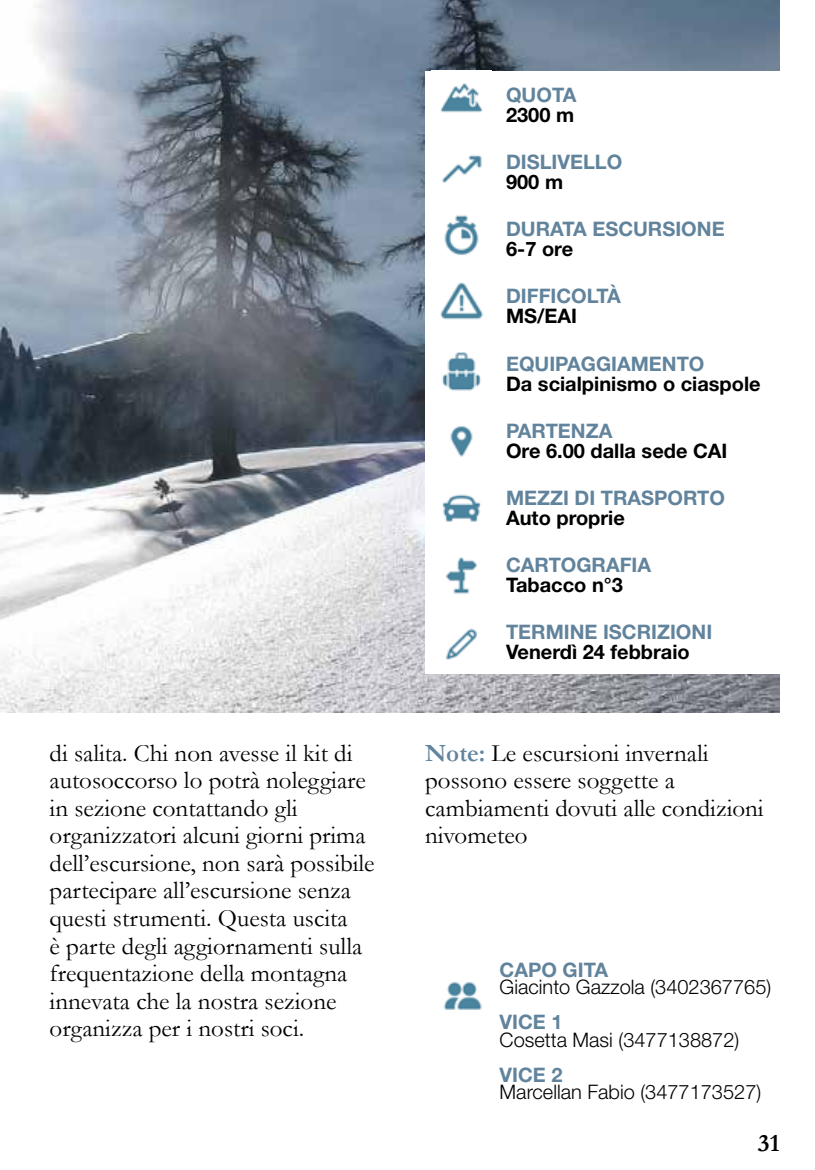
<style>
.page{position:relative;width:815px;height:1170px;background:#fff}
.page>*{position:absolute;margin:0;border:0;box-sizing:border-box;transform-origin:0 0}
.t1{font:25px/27.5px "Garamond";color:#000}
.t2{font:700 25px "Garamond";color:#000}
.t3{font:700 20px "Helvetica Neue LT Std";color:#61839c}
.t4{font:700 20px "Helvetica Neue LT Std";color:#000}
.t5{font:300 20px "Helvetica Neue LT Std";color:#000}
.s1{font-weight:700;color:#61839c}
</style>
<div class="page">
<img style="left:0;top:0;width:780px;height:712px">
<div style="left:425px;top:71px;width:362px;height:602px;background:#fff"></div>
<img style="left:443px;top:982px;width:39px;height:28px">
<img style="left:440px;top:83px;width:43px;height:30px">
<img style="left:441px;top:155px;width:41px;height:28px">
<img style="left:444px;top:215px;width:35px;height:40px">
<img style="left:442px;top:494px;width:39px;height:28px">
<img style="left:442px;top:352px;width:39px;height:39px">
<img style="left:440px;top:282px;width:43px;height:38px">
<img style="left:450px;top:426px;width:23px;height:31px">
<img style="left:446px;top:557px;width:31px;height:37px">
<img style="left:446px;top:628px;width:31px;height:32px">
<p class="t3" style="left:506px;top:82px;width:72px">QUOTA</p>
<p class="t4" style="left:506px;top:102px;width:70px">2300 m</p>
<p class="t3" style="left:506px;top:149px;width:118px">DISLIVELLO</p>
<p class="t4" style="left:506px;top:169px;width:59px">900 m</p>
<p class="t3" style="left:506px;top:216px;width:220px">DURATA ESCURSIONE</p>
<p class="t4" style="left:506px;top:236px;width:69px">6-7 ore</p>
<p class="t3" style="left:506px;top:284px;width:116px">DIFFICOLTÀ</p>
<p class="t4" style="left:506px;top:304px;width:73px">MS/EAI</p>
<p class="t3" style="left:506px;top:351px;width:200px">EQUIPAGGIAMENTO</p>
<p class="t4" style="left:506px;top:371px;width:256px">Da scialpinismo o ciaspole</p>
<p class="t3" style="left:506px;top:418px;width:108px">PARTENZA</p>
<p class="t4" style="left:506px;top:438px;width:223px">Ore 6.00 dalla sede CAI</p>
<p class="t3" style="left:506px;top:485px;width:220px">MEZZI DI TRASPORTO</p>
<p class="t4" style="left:506px;top:505px;width:120px">Auto proprie</p>
<p class="t3" style="left:506px;top:552px;width:147px">CARTOGRAFIA</p>
<p class="t4" style="left:506px;top:572px;width:118px">Tabacco n°3</p>
<p class="t3" style="left:506px;top:620px;width:208px">TERMINE ISCRIZIONI</p>
<p class="t4" style="left:506px;top:640px;width:185px">Venerdì 24 febbraio</p>
<p class="t1" style="left:50px;top:738px;width:327px">di salita. Chi non avesse il kit di autosoccorso lo potrà noleggiare in sezione contattando gli organizzatori alcuni giorni prima dell’escursione, non sarà possibile partecipare all’escursione senza questi strumenti. Questa uscita<br>è parte degli aggiornamenti sulla frequentazione della montagna innevata che la nostra sezione organizza per i nostri soci.</p>
<p class="t1" style="left:425px;top:738px;width:340px"><span class="s1">Note:</span> Le escursioni invernali possono essere soggette a cambiamenti dovuti alle condizioni nivometeo</p>
<p class="t3" style="left:500px;top:957px;width:110px">CAPO GITA</p>
<p class="t5" style="left:500px;top:974px;width:273px">Giacinto Gazzola (3402367765)</p>
<p class="t3" style="left:500px;top:1009px;width:64px">VICE 1</p>
<p class="t5" style="left:500px;top:1027px;width:241px">Cosetta Masi (3477138872)</p>
<p class="t3" style="left:500px;top:1062px;width:64px">VICE 2</p>
<p class="t5" style="left:500px;top:1079px;width:263px">Marcellan Fabio (3477173527)</p>
<p class="t2" style="left:758px;top:1125px;width:23px">31</p>
</div>
